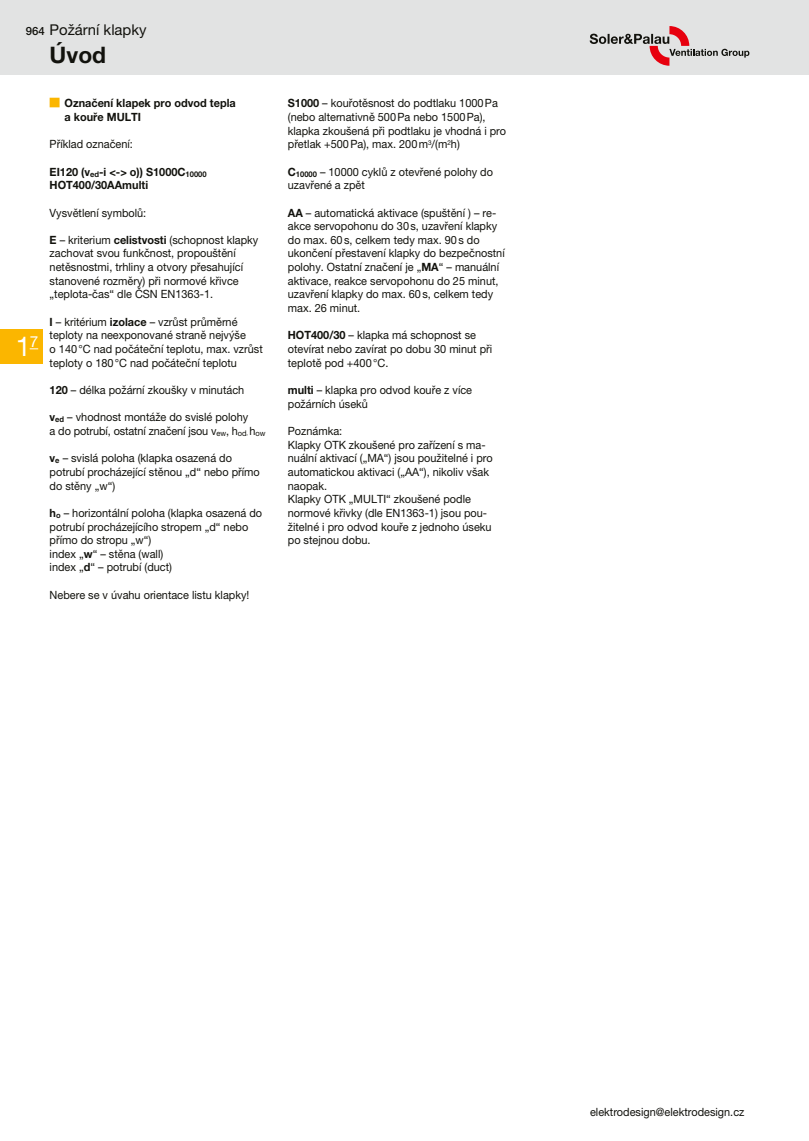
<style>
.page{position:relative;width:809px;height:1141px;background:#fff}
.page>*{position:absolute;margin:0;border:0;box-sizing:border-box;transform-origin:0 0}
.t1{font:27.12px "Helvetica Neue LT Pro";color:#fff}
.t2{font:700 22.75px "Helvetica Neue LT Pro";color:#12120d}
.t3{font:14.88px "Helvetica Neue LT Pro";color:#12120d}
.t4{font:11.38px/13.7px "Helvetica Neue LT Pro";color:#12120d;scale:.96 1}
.t5{font:700 11.38px/13.7px "Helvetica Neue LT Pro";color:#12120d;scale:.96 1}
.t6{font:500 11.38px "Helvetica Neue LT Pro";color:#12120d}
.s1{font-weight:700}
.s2{font-size:5.6px}
</style>
<div class="page">
<div style="left:0;top:0;width:809px;height:74px;background:#e2e3e3"></div>
<svg style="left:589px;top:26px;width:160px;height:40px"></svg>
<div style="left:0;top:329px;width:42px;height:35px;background:#fbb600"></div>
<div style="left:50px;top:98px;width:10px;height:9px;background:#fbb600"></div>
<h3 class="t3" style="left:50px;top:21px;width:98px">Požární klapky</h3>
<h2 class="t2" style="left:50px;top:41px;width:58px">Úvod</h2>
<p class="t6" style="left:26px;top:25px;width:20px">964</p>
<h1 class="t1" style="left:16px;top:330px;width:24px">1<sup>7</sup></h1>
<p class="t5" style="left:64px;top:96px;width:180px">Označení klapek pro odvod tepla a kouře MULTI</p>
<p class="t4" style="left:50px;top:137px;width:88px">Příklad označení:</p>
<p class="t5" style="left:50px;top:164px;width:165px">EI120 (v<sub>ed</sub>-i &lt;-&gt; o)) S1000C<sub>10000<br></sub>HOT400/30AAmulti</p>
<p class="t4" style="left:50px;top:206px;width:102px">Vysvětlení symbolů:</p>
<p class="t4" style="left:50px;top:233px;width:219px"><span class="s1">E</span> – kriterium <span class="s1">celistvosti</span> (schopnost klapky zachovat svou funkčnost, propouštění netěsnostmi, trhliny a otvory přesahující stanovené rozměry) při normové křivce „teplota-čas“ dle ČSN EN1363-1.</p>
<p class="t4" style="left:50px;top:315px;width:223px"><span class="s1">I</span> – kritérium <span class="s1">izolace</span> – vzrůst průměrné teploty na neexponované straně nejvýše<br>o 140°C nad počáteční teplotu, max. vzrůst teploty o 180°C nad počáteční teplotu</p>
<p class="t4" style="left:50px;top:383px;width:204px"><span class="s1">120</span> – délka požární zkoušky v minutách</p>
<p class="t4" style="left:50px;top:410px;width:226px"><span class="s1">v</span><sub>ed</sub> – vhodnost montáže do svislé polohy<br>a do potrubí, ostatní značení jsou v<sub>ew</sub>, h<sub>od</sub><span class="s2">,</span> h<sub>ow</sub></p>
<p class="t4" style="left:50px;top:451px;width:220px"><span class="s1">v</span><sub>e</sub> – svislá poloha (klapka osazená do potrubí procházející stěnou „d“ nebo přímo do stěny „w“)</p>
<p class="t4" style="left:50px;top:506px;width:223px"><span class="s1">h</span><sub>o</sub> – horizontální poloha (klapka osazená do potrubí procházejícího stropem „d“ nebo přímo do stropu „w“)<br>index „<span class="s1">w</span>“ – stěna (wall)<br>index „<span class="s1">d</span>“ – potrubí (duct)</p>
<p class="t4" style="left:50px;top:588px;width:209px">Nebere se v úvahu orientace listu klapky!</p>
<p class="t4" style="left:288px;top:96px;width:229px"><span class="s1">S1000</span> – kouřotěsnost do podtlaku 1000Pa (nebo alternativně 500Pa nebo 1500Pa), klapka zkoušená při podtlaku je vhodná i pro přetlak +500Pa), max. 200m<sup>3</sup>/(m<sup>2</sup>h)</p>
<p class="t4" style="left:288px;top:165px;width:215px"><span class="s1">C</span><sub>10000</sub> – 10000 cyklů z otevřené polohy do uzavřené a zpět</p>
<p class="t4" style="left:288px;top:206px;width:227px"><span class="s1">AA</span> – automatická aktivace (spuštění ) – re&shy;akce servopohonu do 30s, uzavření klapky do max. 60s, celkem tedy max. 90s do ukončení přestavení klapky do bezpečnostní polohy. Ostatní značení je „<span class="s1">MA</span>“ – manuální aktivace, reakce servopohonu do 25 minut, uzavření klapky do max. 60s, celkem tedy max. 26 minut.</p>
<p class="t4" style="left:288px;top:328px;width:214px"><span class="s1">HOT400/30</span> – klapka má schopnost se otevírat nebo zavírat po dobu 30 minut při teplotě pod +400°C.</p>
<p class="t4" style="left:288px;top:383px;width:193px"><span class="s1">multi</span> – klapka pro odvod kouře z více požárních úseků</p>
<p class="t4" style="left:288px;top:424px;width:215px">Poznámka:<br>Klapky OTK zkoušené pro zařízení s ma&shy;nuální aktivací („MA“) jsou použitelné i pro automatickou aktivaci („AA“), nikoliv však naopak.<br>Klapky OTK „MULTI“ zkoušené podle normové křivky (dle EN1363-1) jsou pou&shy;žitelné i pro odvod kouře z jednoho úseku po stejnou dobu.</p>
<p class="t4" style="left:590px;top:1105px;width:162px">elektrodesign@elektrodesign.cz</p>
</div>
